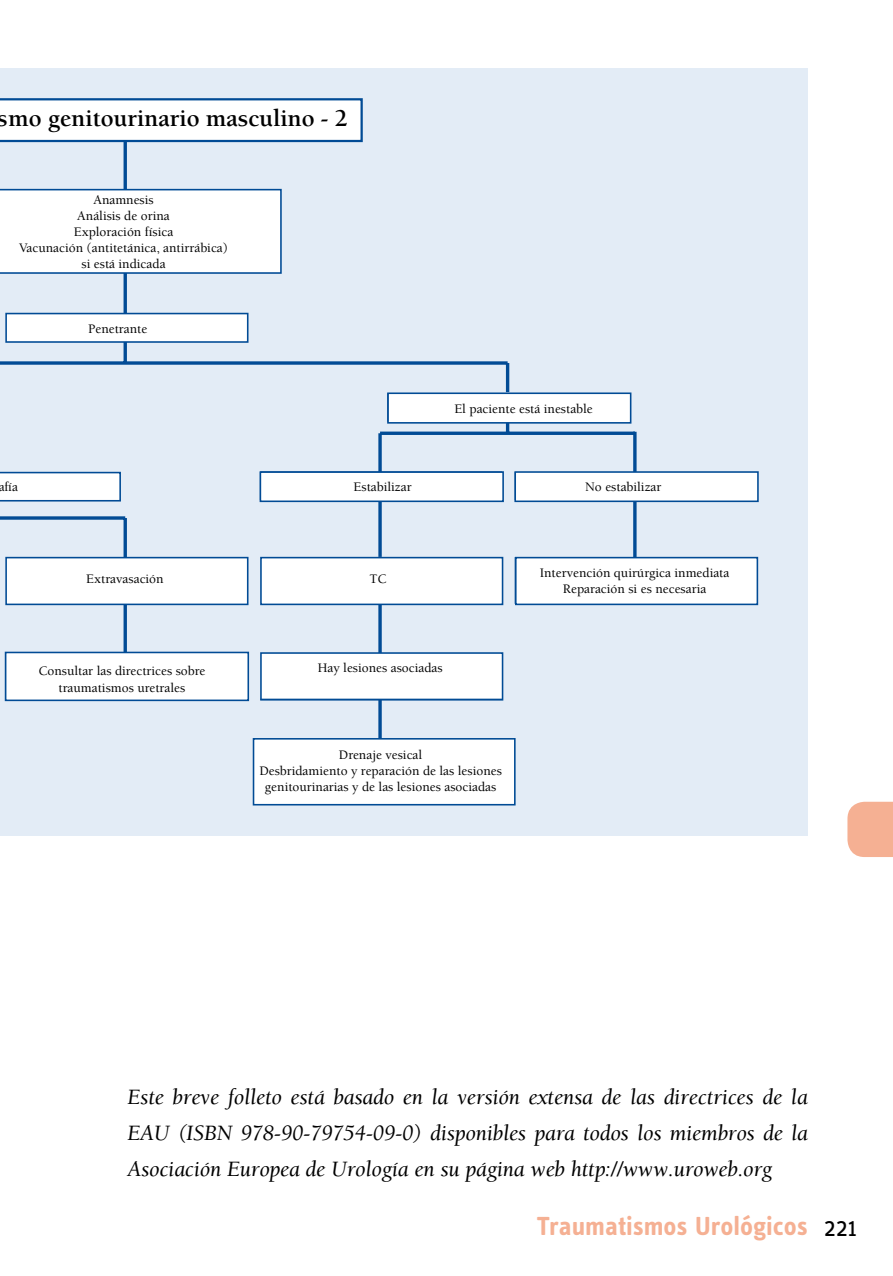
<style>
.page{position:relative;width:893px;height:1276px;background:#fff}
.page>*{position:absolute;margin:0;border:0;box-sizing:border-box;transform-origin:0 0}
.t1{font:700 27px "Info Text";color:#f5b093}
.t2{font:700 24.9px "Berkeley";color:#000}
.t3{font:italic 22.5px/36px "Berkeley";letter-spacing:-.01em;color:#000;text-align:justify}
.t4{font:500 13.5px/15.9px "Berkeley";color:#000;text-align:center}
.s1{font-weight:400;color:#000}
</style>
<div class="page">
<svg style="left:847px;top:801px;width:46px;height:56px;background:#f5b59a"></svg>
<div style="left:0;top:68px;width:808px;height:768px;background:#e3ecf6"></div>
<hr style="left:124px;top:139px;width:3px;height:51px;background:#014b95">
<hr style="left:124px;top:271px;width:3px;height:42px;background:#014b95">
<hr style="left:124px;top:325px;width:3px;height:38px;background:#014b95">
<hr style="left:506px;top:363px;width:3px;height:29px;background:#014b95">
<svg style="left:0;top:361px;width:125px;height:4px"></svg>
<svg style="left:125px;top:361px;width:383px;height:4px;background:#2363a3"></svg>
<hr style="left:0;top:433px;width:1px;height:40px;background:#014b95">
<hr style="left:0;top:698px;width:1px;height:41px;background:#014b95">
<hr style="left:0;top:518px;width:1px;height:39px;background:#014b95">
<hr style="left:124px;top:518px;width:3px;height:39px;background:#014b95">
<svg style="left:121px;top:516px;width:4px;height:4px"></svg>
<hr style="left:0;top:603px;width:1px;height:50px;background:#014b95">
<hr style="left:124px;top:603px;width:3px;height:49px;background:#014b95">
<div style="left:6px;top:652px;width:242px;height:48px;background:#fff"></div>
<div style="left:5px;top:651px;width:244px;height:50px;border:2px solid #014b95"></div>
<hr style="left:5px;top:652px;width:1px;height:47px;background:#014b95">
<div style="left:6px;top:557px;width:242px;height:47px;background:#fff"></div>
<div style="left:5px;top:557px;width:243px;height:48px;border:2px solid #014b95"></div>
<svg style="left:0;top:472px;width:121px;height:48px"></svg>
<svg style="left:506px;top:424px;width:3px;height:7px"></svg>
<svg style="left:378px;top:433px;width:4px;height:38px"></svg>
<svg style="left:633px;top:432px;width:4px;height:39px"></svg>
<svg style="left:380px;top:431px;width:128px;height:4px"></svg>
<svg style="left:508px;top:431px;width:127px;height:4px"></svg>
<svg style="left:378px;top:502px;width:4px;height:55px"></svg>
<svg style="left:378px;top:605px;width:4px;height:47px"></svg>
<svg style="left:378px;top:700px;width:4px;height:38px"></svg>
<div style="left:261px;top:653px;width:242px;height:47px;background:#fff"></div>
<div style="left:260px;top:652px;width:243px;height:48px;border:2px solid #014b95"></div>
<hr style="left:260px;top:698px;width:242px;height:2px;background:#014b95">
<div style="left:261px;top:557px;width:242px;height:47px;background:#fff"></div>
<div style="left:260px;top:557px;width:243px;height:48px;border:2px solid #014b95"></div>
<div style="left:260px;top:472px;width:243px;height:29px;background:#fff"></div>
<div style="left:260px;top:471px;width:244px;height:31px;border:2px solid #014b95"></div>
<hr style="left:260px;top:471px;width:242px;height:1px;background:#014b95">
<svg style="left:260px;top:472px;width:1px;height:28px"></svg>
<svg style="left:633px;top:502px;width:4px;height:55px"></svg>
<div style="left:516px;top:557px;width:241px;height:47px;background:#fff"></div>
<div style="left:515px;top:557px;width:243px;height:48px;border:2px solid #014b95"></div>
<hr style="left:515px;top:557px;width:1px;height:47px;background:#014b95">
<div style="left:515px;top:472px;width:243px;height:29px;background:#fff"></div>
<div style="left:514px;top:471px;width:245px;height:31px;border:2px solid #014b95"></div>
<svg style="left:515px;top:472px;width:1px;height:28px"></svg>
<div style="left:388px;top:393px;width:243px;height:30px;background:#fff"></div>
<div style="left:387px;top:392px;width:244px;height:32px;border:2px solid #014b95"></div>
<svg style="left:387px;top:393px;width:1px;height:29px"></svg>
<div style="left:6px;top:313px;width:242px;height:29px;background:#fff"></div>
<div style="left:5px;top:313px;width:243px;height:30px;border:2px solid #014b95"></div>
<div style="left:0;top:189px;width:282px;height:85px;background:#fff"></div>
<svg style="left:0;top:98px;width:363px;height:44px;background:#e4ecf4"></svg>
<div style="left:254px;top:739px;width:261px;height:65px;background:#fff"></div>
<div style="left:253px;top:738px;width:263px;height:67px;border:2px solid #014b95"></div>
<p class="t2" style="left:-2px;top:105px;width:352px">smo genitourinario masculino - 2</p>
<p class="t4" style="left:19px;top:192px;width:210px">Anamnesis<br>Análisis de orina<br>Exploración física<br>Vacunación (antitetánica, antirrábica) si está indicada</p>
<p class="t4" style="left:88px;top:321px;width:61px">Penetrante</p>
<p class="t4" style="left:-2px;top:479px;width:21px">afía</p>
<p class="t4" style="left:86px;top:571px;width:79px">Extravasación</p>
<p class="t4" style="left:38px;top:663px;width:169px">Consultar las directrices sobre traumatismos uretrales</p>
<p class="t4" style="left:354px;top:479px;width:60px">Estabilizar</p>
<p class="t4" style="left:454px;top:401px;width:140px">El paciente está inestable</p>
<p class="t4" style="left:585px;top:479px;width:78px">No estabilizar</p>
<p class="t4" style="left:369px;top:571px;width:19px">TC</p>
<p class="t4" style="left:318px;top:660px;width:126px">Hay lesiones asociadas</p>
<p class="t4" style="left:540px;top:565px;width:191px">Intervención quirúrgica inmediata<br>Reparación si es necesaria</p>
<p class="t4" style="left:259px;top:746px;width:244px">Drenaje vesical<br>Desbridamiento y reparación de las lesiones genitourinarias y de las lesiones asociadas</p>
<p class="t3" style="left:128px;top:1079px;width:682px">Este breve folleto está basado en la versión extensa de las directrices de la EAU (ISBN 978-90-79754-09-0) disponibles para todos los miembros de la Asociación Europea de Urología en su página web http://www.uroweb.org</p>
<p class="t1" style="left:537px;top:1210px;width:321px">Traumatismos Urológicos <span class="s1">221</span></p>
</div>
